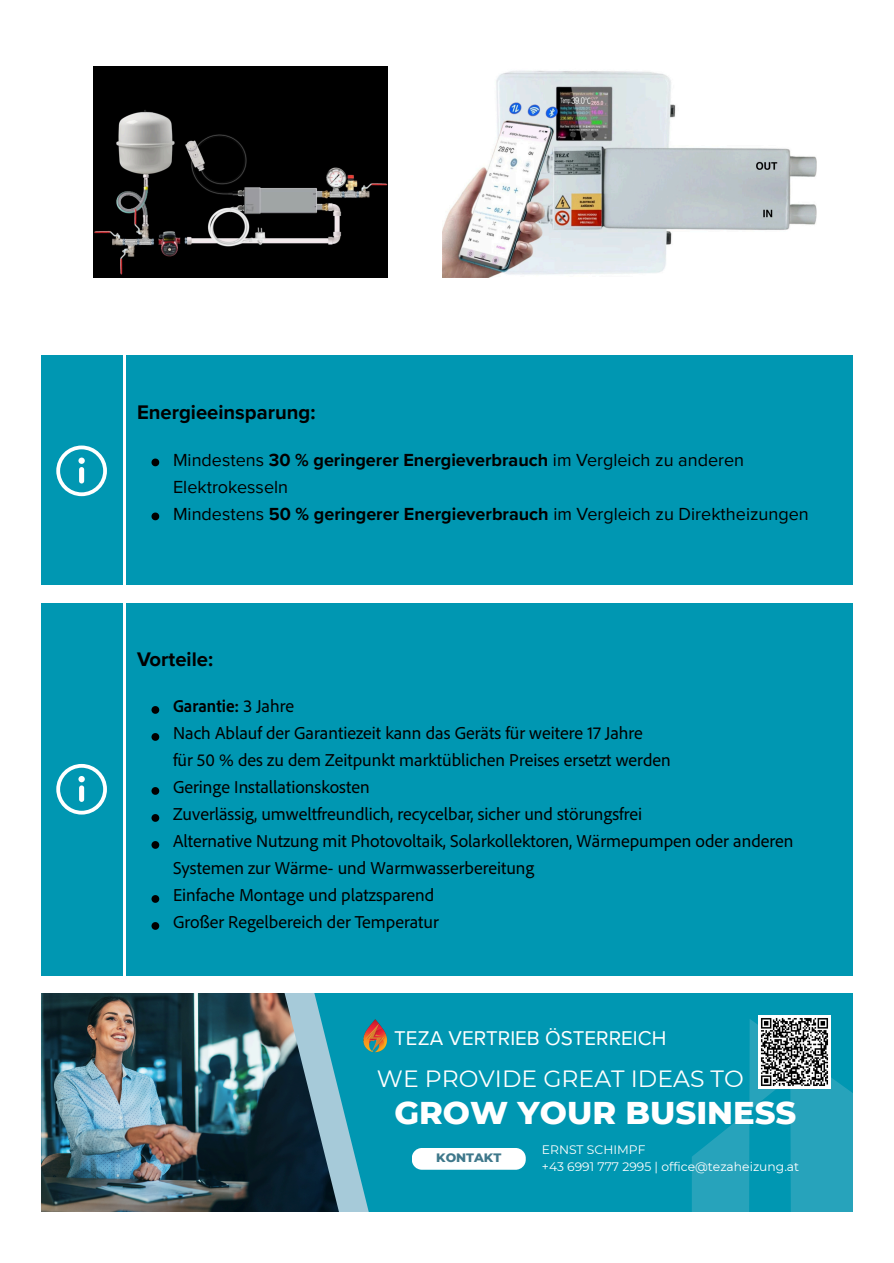
<style>
.page{position:relative;width:894px;height:1263px;background:#fff}
.page>*{position:absolute;margin:0;border:0;box-sizing:border-box;transform-origin:0 0}
.t1{font:800 32.1px "Montserrat";color:#fff}
.t2{font:23.55px "Montserrat";color:#fff}
.t3{font:20.55px "Proxima Nova";color:#fff}
.t4{font:700 20.25px "Proxima Nova";color:#000}
.t5{font:18px/27px "Adobe Clean";color:#000}
.t6{font:18px/27px "Proxima Nova";color:#000}
.t7{font:800 12.45px "Montserrat";color:#3f788b}
.t8{font:12.3px "Montserrat";color:#fff}
.s1{font-weight:700}
.s2{font-weight:700;font-stretch:semi-condensed}
</style>
<div class="page">
<img style="left:94px;top:67px;width:293px;height:210px">
<img style="left:442px;top:70px;width:374px;height:207px">
<div style="left:42px;top:356px;width:81px;height:229px;background:#0097b2"></div>
<svg style="left:56px;top:446px;width:51px;height:50px"></svg>
<div style="left:126px;top:356px;width:726px;height:229px;background:#0097b2"></div>
<svg style="left:151px;top:459px;width:8px;height:7px"></svg>
<svg style="left:151px;top:513px;width:8px;height:7px"></svg>
<div style="left:42px;top:603px;width:81px;height:372px;background:#0097b2"></div>
<svg style="left:56px;top:764px;width:51px;height:50px"></svg>
<div style="left:126px;top:603px;width:726px;height:372px;background:#0097b2"></div>
<svg style="left:151px;top:706px;width:8px;height:8px"></svg>
<svg style="left:151px;top:733px;width:8px;height:8px"></svg>
<svg style="left:151px;top:787px;width:8px;height:8px"></svg>
<svg style="left:151px;top:814px;width:8px;height:8px"></svg>
<svg style="left:151px;top:841px;width:8px;height:8px"></svg>
<svg style="left:151px;top:895px;width:8px;height:8px"></svg>
<svg style="left:151px;top:922px;width:8px;height:8px"></svg>
<div style="left:42px;top:993px;width:810px;height:219px;background:#0097b2"></div>
<svg style="left:339px;top:1092px;width:29px;height:120px"></svg>
<img style="left:42px;top:993px;width:297px;height:219px">
<div style="left:411px;top:1148px;width:114px;height:22px;background:#fff;border-radius:10px"></div>
<svg style="left:692px;top:1019px;width:160px;height:193px"></svg>
<img style="left:757px;top:1015px;width:72px;height:73px">
<img style="left:363px;top:1019px;width:25px;height:33px">
<p class="t4" style="left:137px;top:400px;width:180px">Energieeinsparung:</p>
<p class="t6" style="left:173px;top:447px;width:572px">Mindestens <span class="s1">30 % geringerer Energieverbrauch</span> im Vergleich zu anderen<br>Elektrokesseln</p>
<p class="t6" style="left:173px;top:501px;width:637px">Mindestens <span class="s1">50 % geringerer Energieverbrauch</span> im Vergleich zu Direktheizungen</p>
<p class="t4" style="left:137px;top:647px;width:78px">Vorteile:</p>
<p class="t5" style="left:173px;top:692px;width:621px"><span class="s2">Garantie:</span> 3 Jahre<br>Nach Ablauf der Garantiezeit kann das Geräts für weitere 17 Jahre<br>für 50 % des zu dem Zeitpunkt marktüblichen Preises ersetzt werden<br>Geringe Installationskosten<br>Zuverlässig, umweltfreundlich, recycelbar, sicher und störungsfrei<br>Alternative Nutzung mit Photovoltaik, Solarkollektoren, Wärmepumpen oder anderen Systemen zur Wärme- und Warmwasserbereitung<br>Einfache Montage und platzsparend<br>Großer Regelbereich der Temperatur</p>
<p class="t3" style="left:394px;top:1026px;width:273px">TEZA VERTRIEB ÖSTERREICH</p>
<p class="t2" style="left:377px;top:1064px;width:368px">WE PROVIDE GREAT IDEAS TO</p>
<p class="t1" style="left:394px;top:1092px;width:403px">GROW YOUR BUSINESS</p>
<p class="t7" style="left:436px;top:1150px;width:66px">KONTAKT</p>
<p class="t8" style="left:541px;top:1142px;width:105px">ERNST SCHIMPF</p>
<p class="t8" style="left:541px;top:1159px;width:259px">+43 6991 777 2995 | office@tezaheizung.at</p>
</div>
